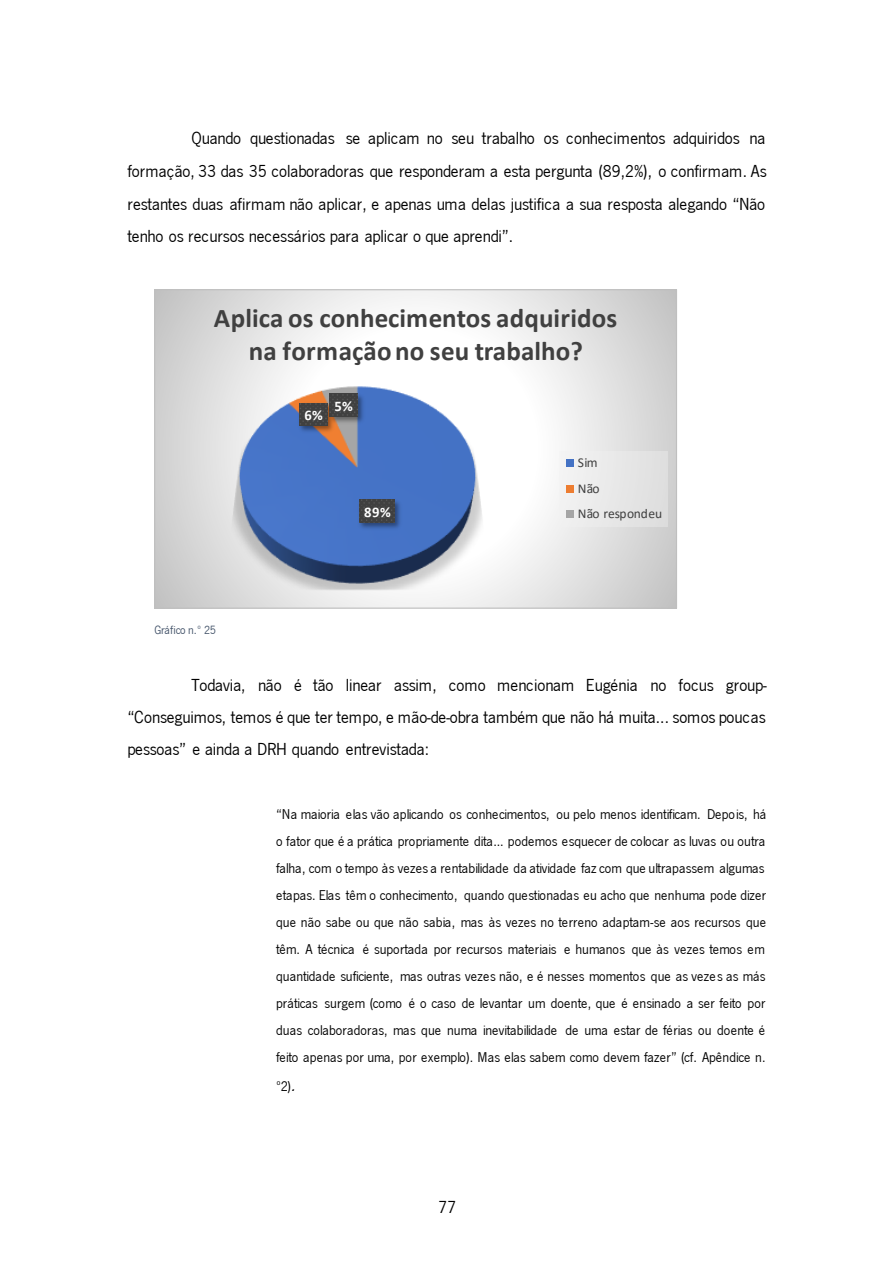
<style>
.page{position:relative;width:894px;height:1264px;background:#fff}
.page>*{position:absolute;margin:0;border:0;box-sizing:border-box;transform-origin:0 0}
.t1{font:700 27px/32.7px "Calibri";letter-spacing:.005em;color:#404040;text-align:center}
.t2{font:18px/32.7px "News Got T";color:#000;text-align:justify}
.t3{font:14.7px/27.2px "News Got T";letter-spacing:.005em;color:#000;text-align:justify}
.t4{font:700 14.7px "Calibri";color:#fff}
.t5{font:13.5px "Calibri";letter-spacing:-.01em;color:#404040}
.t6{font:12.3px "News Got T";letter-spacing:-.01em;color:#44546a}
.s1{font-style:italic;font-size:18px}
</style>
<div class="page">
<svg style="left:156px;top:291px;width:519px;height:315px"></svg>
<img style="left:171px;top:385px;width:372px;height:207px">
<img style="left:354px;top:495px;width:51px;height:38px">
<div style="left:359px;top:500px;width:35px;height:22px;background:#404040"></div>
<img style="left:295px;top:398px;width:43px;height:38px">
<svg style="left:299px;top:403px;width:26px;height:23px"></svg>
<img style="left:325px;top:389px;width:43px;height:39px">
<svg style="left:329px;top:394px;width:28px;height:23px"></svg>
<div style="left:559px;top:450px;width:108px;height:76px;background:#e8e8e8"></div>
<div style="left:566px;top:459px;width:7px;height:8px;background:#4472c4"></div>
<div style="left:566px;top:485px;width:7px;height:7px;background:#ed7d31"></div>
<div style="left:566px;top:510px;width:7px;height:7px;background:#a5a5a5"></div>
<div style="left:154px;top:289px;width:523px;height:319px;border:1px solid #bfbfbf"></div>
<p class="t2" style="left:127px;top:120px;width:640px;text-indent:64px">Quando questionadas se aplicam no seu trabalho os conhecimentos adquiridos na formação, 33 das 35 colaboradoras que responderam a esta pergunta (89,2%), o confirmam. As restantes duas afirmam não aplicar, e apenas uma delas justifica a sua resposta alegando “Não tenho os recursos necessários para aplicar o que aprendi”.</p>
<p class="t1" style="left:214px;top:304px;width:404px">Aplica os conhecimentos adquiridos na formação no seu trabalho?</p>
<p class="t6" style="left:154px;top:622px;width:63px">Gráfico n.º 25</p>
<p class="t4" style="left:304px;top:409px;width:20px">6%</p>
<p class="t4" style="left:334px;top:400px;width:20px">5%</p>
<p class="t4" style="left:364px;top:506px;width:28px">89%</p>
<p class="t5" style="left:577px;top:457px;width:21px">Sim</p>
<p class="t5" style="left:577px;top:482px;width:23px">Não</p>
<p class="t5" style="left:577px;top:507px;width:86px">Não respondeu</p>
<p class="t2" style="left:127px;top:667px;width:640px;line-height:32.1px;text-indent:64px">Todavia, não é tão linear assim, como mencionam Eugénia no focus group-“Conseguimos, temos é que ter tempo, e mão-de-obra também que não há muita... somos poucas pessoas” e ainda a DRH quando entrevistada:</p>
<p class="t3" style="left:276px;top:799px;width:491px">“Na maioria elas vão aplicando os conhecimentos, ou pelo menos identificam. Depois, há o fator que é a prática propriamente dita... podemos esquecer de colocar as luvas ou outra falha, com o tempo às vezes a rentabilidade da atividade faz com que ultrapassem algumas etapas. Elas têm o conhecimento, quando questionadas eu acho que nenhuma pode dizer que não sabe ou que não sabia, mas às vezes no terreno adaptam-se aos recursos que têm. A técnica é suportada por recursos materiais e humanos que às vezes temos em quantidade suficiente, mas outras vezes não, e é nesses momentos que as vezes as más práticas surgem (como é o caso de levantar um doente, que é ensinado a ser feito por duas colaboradoras, mas que numa inevitabilidade de uma estar de férias ou doente é feito apenas por uma, por exemplo). Mas elas sabem como devem fazer” (cf. Apêndice n. º2)<span class="s1">.</span></p>
<p class="t2" style="left:438px;top:1189px;width:19px">77</p>
</div>
